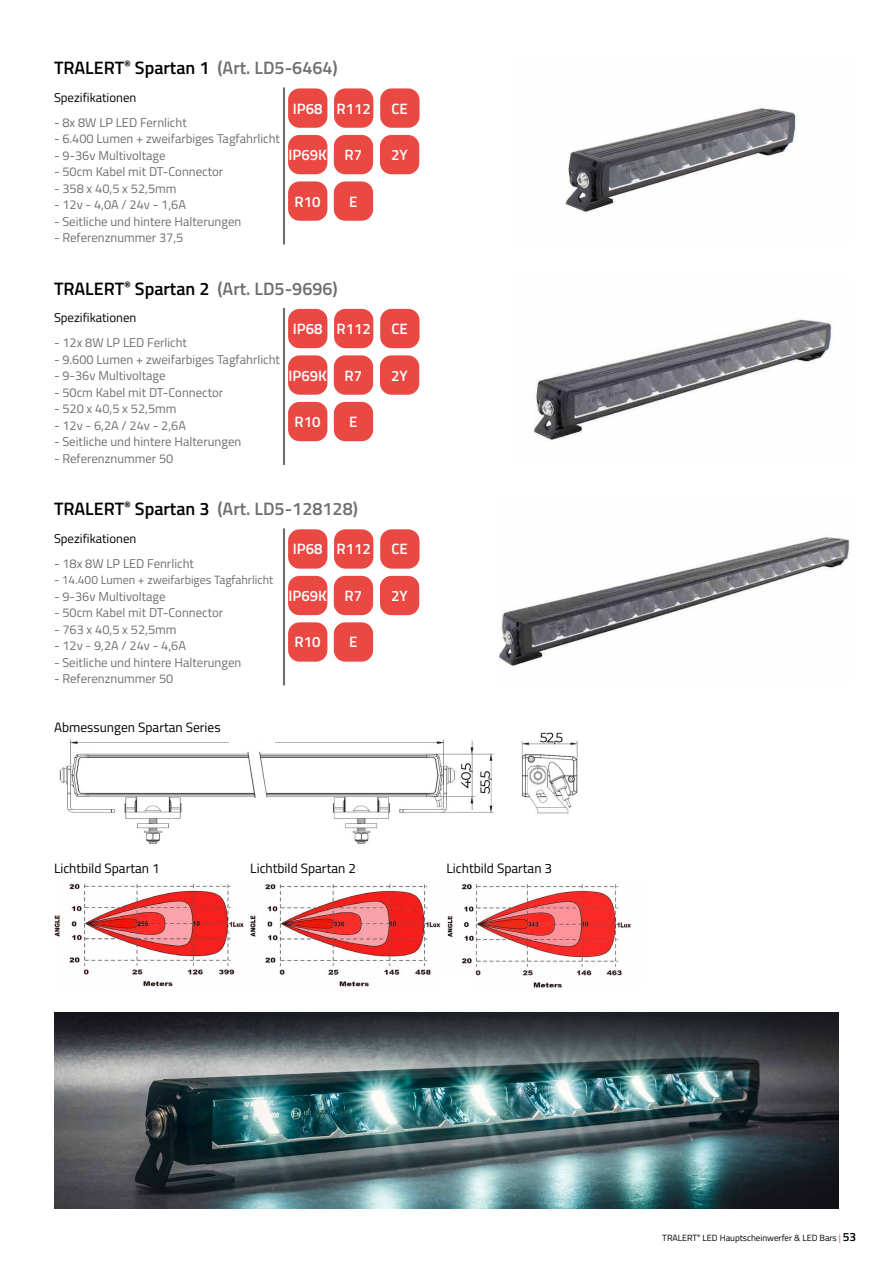
<style>
.page{position:relative;width:893px;height:1263px;background:#fff}
.page>*{position:absolute;margin:0;border:0;box-sizing:border-box;transform-origin:0 0}
.t1{font:600 18px "Titillium Web";color:#000}
.t2{font:600 18px "Titillium Web";color:#706f6f}
.t3{font:600 15px "Titillium Web";color:#fff}
.t4{font:13.5px "Titillium Web";color:#000}
.t5{font:12.75px "Titillium Web";color:#706f6f}
.t6{font:12.75px "Titillium Web";color:#000}
.t7{font:12px "Titillium Web";color:#706f6f}
.t8{font:9px "Titillium Web";color:#000}
.s1{color:#706f6f}
.s2{color:#000}
.s3{color:#e94843}
.s4{font-weight:600;font-size:12px}
</style>
<div class="page">
<hr style="left:283px;top:88px;width:2px;height:156px;background:#706f6f">
<img style="left:565px;top:108px;width:234px;height:104px">
<div style="left:288px;top:88px;width:39px;height:40px;background:#e94843;border-radius:11px"></div>
<div style="left:334px;top:88px;width:39px;height:40px;background:#e94843;border-radius:11px"></div>
<div style="left:288px;top:135px;width:39px;height:39px;background:#e94843;border-radius:11px"></div>
<div style="left:334px;top:135px;width:39px;height:39px;background:#e94843;border-radius:11px"></div>
<div style="left:288px;top:181px;width:39px;height:40px;background:#e94843;border-radius:11px"></div>
<div style="left:334px;top:181px;width:39px;height:40px;background:#e94843;border-radius:11px"></div>
<div style="left:380px;top:88px;width:40px;height:40px;background:#e94843;border-radius:11px"></div>
<img style="left:54px;top:883px;width:577px;height:105px">
<img style="left:59px;top:732px;width:519px;height:113px">
<div style="left:229px;top:725px;width:45px;height:17px;background:#fff"></div>
<div style="left:380px;top:135px;width:39px;height:39px;background:#e94843;border-radius:11px"></div>
<hr style="left:283px;top:308px;width:2px;height:157px;background:#706f6f">
<img style="left:533px;top:318px;width:299px;height:123px">
<div style="left:288px;top:309px;width:39px;height:39px;background:#e94843;border-radius:11px"></div>
<div style="left:334px;top:309px;width:39px;height:39px;background:#e94843;border-radius:11px"></div>
<div style="left:288px;top:355px;width:39px;height:40px;background:#e94843;border-radius:11px"></div>
<div style="left:334px;top:355px;width:39px;height:40px;background:#e94843;border-radius:11px"></div>
<div style="left:288px;top:402px;width:39px;height:39px;background:#e94843;border-radius:11px"></div>
<div style="left:334px;top:402px;width:39px;height:39px;background:#e94843;border-radius:11px"></div>
<div style="left:380px;top:309px;width:40px;height:39px;background:#e94843;border-radius:11px"></div>
<div style="left:380px;top:355px;width:39px;height:40px;background:#e94843;border-radius:11px"></div>
<hr style="left:283px;top:528px;width:2px;height:157px;background:#706f6f">
<img style="left:498px;top:537px;width:352px;height:132px">
<div style="left:288px;top:529px;width:39px;height:40px;background:#e94843;border-radius:11px"></div>
<div style="left:334px;top:529px;width:39px;height:40px;background:#e94843;border-radius:11px"></div>
<div style="left:288px;top:576px;width:39px;height:39px;background:#e94843;border-radius:11px"></div>
<div style="left:334px;top:576px;width:39px;height:39px;background:#e94843;border-radius:11px"></div>
<div style="left:288px;top:622px;width:39px;height:40px;background:#e94843;border-radius:11px"></div>
<div style="left:334px;top:622px;width:39px;height:40px;background:#e94843;border-radius:11px"></div>
<div style="left:380px;top:529px;width:40px;height:40px;background:#e94843;border-radius:11px"></div>
<div style="left:380px;top:576px;width:39px;height:39px;background:#e94843;border-radius:11px"></div>
<div style="left:441px;top:977px;width:29px;height:33px;background:#fff"></div>
<img style="left:54px;top:1012px;width:785px;height:197px">
<h1 class="t1" style="left:54px;top:55px;width:285px">TRALERT<sup>®</sup> Spartan 1 <span class="s1">(Art. LD5-6464)</span></h1>
<p class="t6" style="left:54px;top:88px;width:84px">Spezifikationen</p>
<p class="t5" style="left:54px;top:113px;width:134px">- 8x 8W LP LED Fernlicht</p>
<p class="t5" style="left:54px;top:130px;width:228px">- 6.400 Lumen + zweifarbiges Tagfahrlicht</p>
<p class="t5" style="left:54px;top:146px;width:113px">- 9-36v Multivoltage</p>
<p class="t5" style="left:54px;top:163px;width:171px">- 50cm Kabel mit DT-Connector</p>
<p class="t5" style="left:54px;top:179px;width:124px">- 358 x 40,5 x 52,5mm</p>
<p class="t5" style="left:54px;top:196px;width:133px">- 12v - 4,0A / 24v - 1,6A</p>
<p class="t5" style="left:54px;top:212px;width:189px">- Seitliche und hintere Halterungen</p>
<p class="t5" style="left:54px;top:229px;width:131px">- Referenznummer 37,5</p>
<p class="t3" style="left:293px;top:97px;width:80px">IP68 R112</p>
<p class="t3" style="left:289px;top:144px;width:75px">IP69K R7</p>
<p class="t3" style="left:294px;top:190px;width:28px">R10</p>
<p class="t3" style="left:349px;top:190px;width:10px">E</p>
<h1 class="t1" style="left:54px;top:275px;width:285px">TRALERT<sup>®</sup> Spartan 2 <span class="s1">(Art. LD5-9696)</span></h1>
<p class="t6" style="left:54px;top:309px;width:84px">Spezifikationen</p>
<p class="t5" style="left:54px;top:334px;width:135px">- 12x 8W LP LED Ferlicht</p>
<p class="t5" style="left:54px;top:350px;width:228px">- 9.600 Lumen + zweifarbiges Tagfahrlicht</p>
<p class="t5" style="left:54px;top:367px;width:113px">- 9-36v Multivoltage</p>
<p class="t5" style="left:54px;top:383px;width:171px">- 50cm Kabel mit DT-Connector</p>
<p class="t5" style="left:54px;top:400px;width:124px">- 520 x 40,5 x 52,5mm</p>
<p class="t5" style="left:54px;top:416px;width:133px">- 12v - 6,2A / 24v - 2,6A</p>
<p class="t5" style="left:54px;top:432px;width:189px">- Seitliche und hintere Halterungen</p>
<p class="t5" style="left:54px;top:449px;width:121px">- Referenznummer 50</p>
<p class="t3" style="left:293px;top:317px;width:80px">IP68 R112</p>
<p class="t3" style="left:289px;top:364px;width:75px">IP69K R7</p>
<p class="t3" style="left:294px;top:410px;width:28px">R10</p>
<p class="t3" style="left:349px;top:410px;width:10px">E</p>
<h1 class="t2" style="left:54px;top:495px;width:305px"><span class="s2">TRALERT</span><sup>®</sup> <span class="s2">Spartan 3</span> (Art. LD5-128128)</h1>
<p class="t6" style="left:54px;top:529px;width:84px">Spezifikationen</p>
<p class="t5" style="left:54px;top:554px;width:141px">- 18x 8W LP LED Fenrlicht</p>
<p class="t7" style="left:54px;top:571px;width:221px">- 14.400 Lumen + zweifarbiges Tagfahrlicht</p>
<p class="t5" style="left:54px;top:587px;width:113px">- 9-36v Multivoltage</p>
<p class="t5" style="left:54px;top:603px;width:171px">- 50cm Kabel mit DT-Connector</p>
<p class="t5" style="left:54px;top:620px;width:124px">- 763 x 40,5 x 52,5mm</p>
<p class="t5" style="left:54px;top:636px;width:133px">- 12v - 9,2A / 24v - 4,6A</p>
<p class="t5" style="left:54px;top:653px;width:189px">- Seitliche und hintere Halterungen</p>
<p class="t5" style="left:54px;top:669px;width:121px">- Referenznummer 50</p>
<p class="t3" style="left:293px;top:538px;width:80px">IP68 R112</p>
<p class="t3" style="left:289px;top:584px;width:75px">IP69K R7</p>
<p class="t3" style="left:294px;top:631px;width:28px">R10</p>
<p class="t3" style="left:349px;top:631px;width:10px">E</p>
<p class="t4" style="left:54px;top:718px;width:168px">Abmessungen Spartan Series</p>
<p class="t3" style="left:391px;top:97px;width:18px">CE</p>
<p class="t3" style="left:391px;top:144px;width:18px">2Y</p>
<p class="t3" style="left:391px;top:317px;width:18px">CE</p>
<p class="t3" style="left:391px;top:364px;width:18px">2Y</p>
<p class="t3" style="left:391px;top:538px;width:18px">CE</p>
<p class="t3" style="left:391px;top:584px;width:18px">2Y</p>
<p class="t4" style="left:54px;top:858px;width:107px">Lichtbild Spartan 1</p>
<p class="t4" style="left:250px;top:858px;width:107px">Lichtbild Spartan 2</p>
<p class="t4" style="left:446px;top:858px;width:107px">Lichtbild Spartan 3</p>
<p class="t8" style="left:662px;top:1231px;width:195px">TRALERT<sup>®</sup> LED Hauptscheinwerfer &amp; LED Bars <span class="s3">|</span> <span class="s4">53</span></p>
</div>
